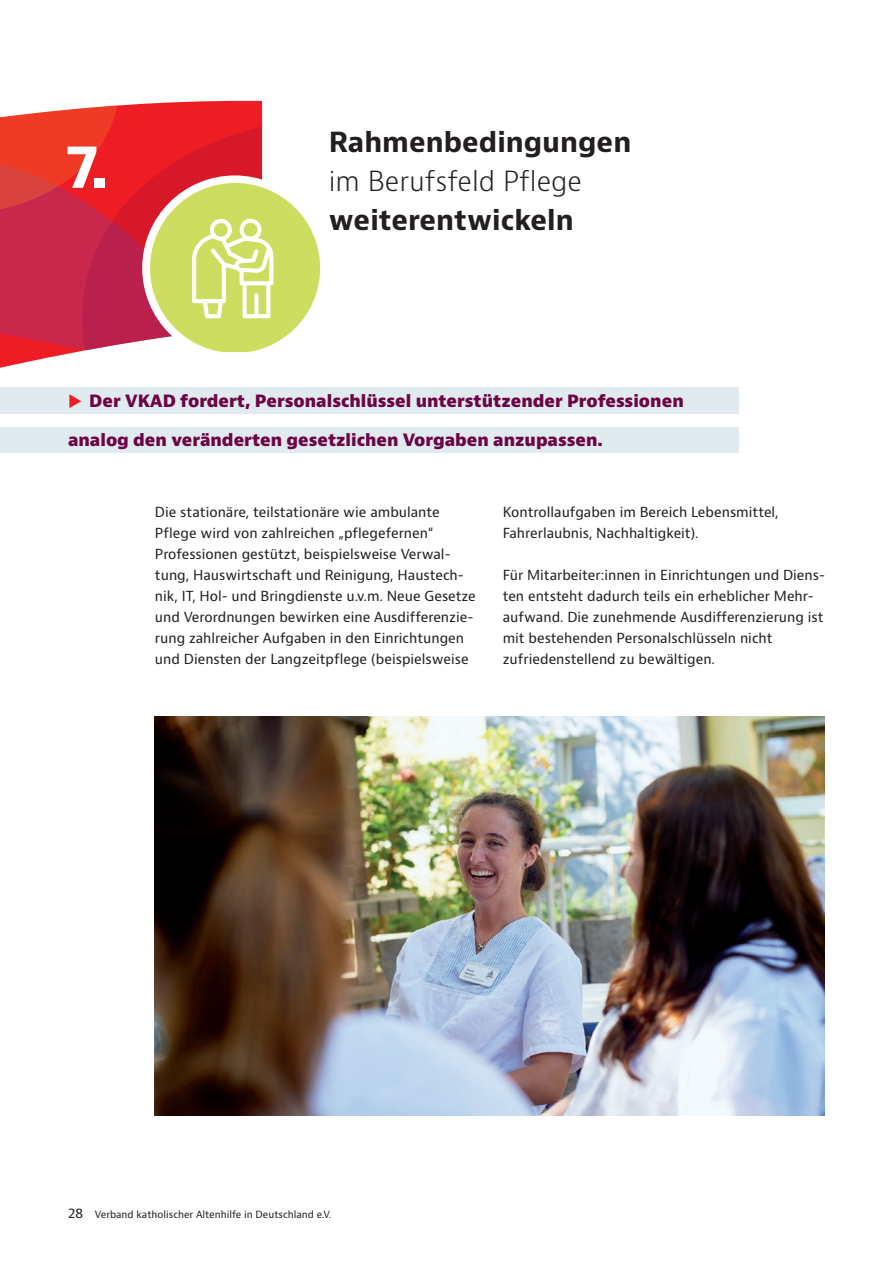
<style>
.page{position:relative;width:893px;height:1263px;background:#fff}
.page>*{position:absolute;margin:0;border:0;box-sizing:border-box;transform-origin:0 0}
.t1{font:700 60px "Bernino Sans";color:#fff}
.t2{font:700 27px "Bernino Sans";color:#231f20}
.t3{font:300 27px "Bernino Sans";color:#231f20}
.t4{font:800 16.5px "Bernino Sans";color:#6b0545}
.t5{font:13.5px/21px "Bernino Sans";color:#231f20}
.t6{font:9.75px "Bernino Sans";color:#231f20}
.s1{color:#ee1d23}
.s2{font-size:13.5px}
</style>
<div class="page">
<svg style="left:120px;top:101px;width:142px;height:15px;background:#ef2f34"></svg>
<svg style="left:120px;top:116px;width:142px;height:59px;background:#e71b24"></svg>
<svg style="left:0;top:157px;width:229px;height:211px;background:#cf3452"></svg>
<svg style="left:0;top:105px;width:120px;height:110px;background:#e83d37"></svg>
<svg style="left:142px;top:175px;width:178px;height:193px"></svg>
<div style="left:0;top:388px;width:738px;height:26px;background:#e0eaef"></div>
<div style="left:0;top:427px;width:738px;height:26px;background:#e0eaef"></div>
<img style="left:155px;top:716px;width:670px;height:399px">
<h1 class="t1" style="left:66px;top:127px;width:44px">7.</h1>
<h2 class="t2" style="left:329px;top:125px;width:304px">Rahmenbedingungen</h2>
<h2 class="t3" style="left:329px;top:163px;width:255px">im Berufsfeld Pflege</h2>
<h2 class="t2" style="left:329px;top:203px;width:246px">weiterentwickeln</h2>
<p class="t4" style="left:68px;top:390px;width:617px"><span class="s1">◆</span> Der VKAD fordert, Personalschlüssel unterstützender Professionen</p>
<p class="t4" style="left:68px;top:429px;width:536px">analog den veränderten gesetzlichen Vorgaben anzupassen.</p>
<p class="t5" style="left:155px;top:502px;width:322px">Die stationäre, teilstationäre wie ambulante Pflege wird von zahlreichen „pflegefernen“ Professionen gestützt, beispielsweise Verwal&shy;tung, Hauswirtschaft und Reinigung, Haustech&shy;nik, IT, Hol- und Bringdienste u.v.m. Neue Gesetze und Verordnungen bewirken eine Ausdifferenzie&shy;rung zahlreicher Aufgaben in den Einrichtungen und Diensten der Langzeitpflege (beispielsweise</p>
<p class="t5" style="left:503px;top:502px;width:277px">Kontrollaufgaben im Bereich Lebensmittel,<br>Fahrerlaubnis, Nachhaltigkeit).</p>
<p class="t5" style="left:503px;top:565px;width:324px">Für Mitarbeiter:innen in Einrichtungen und Diens&shy;ten entsteht dadurch teils ein erheblicher Mehr&shy;aufwand. Die zunehmende Ausdifferenzierung ist mit bestehenden Personalschlüsseln nicht zufriedenstellend zu bewältigen.</p>
<p class="t6" style="left:68px;top:1207px;width:265px"><span class="s2">28</span> Verband katholischer Altenhilfe in Deutschland e.V.</p>
</div>
